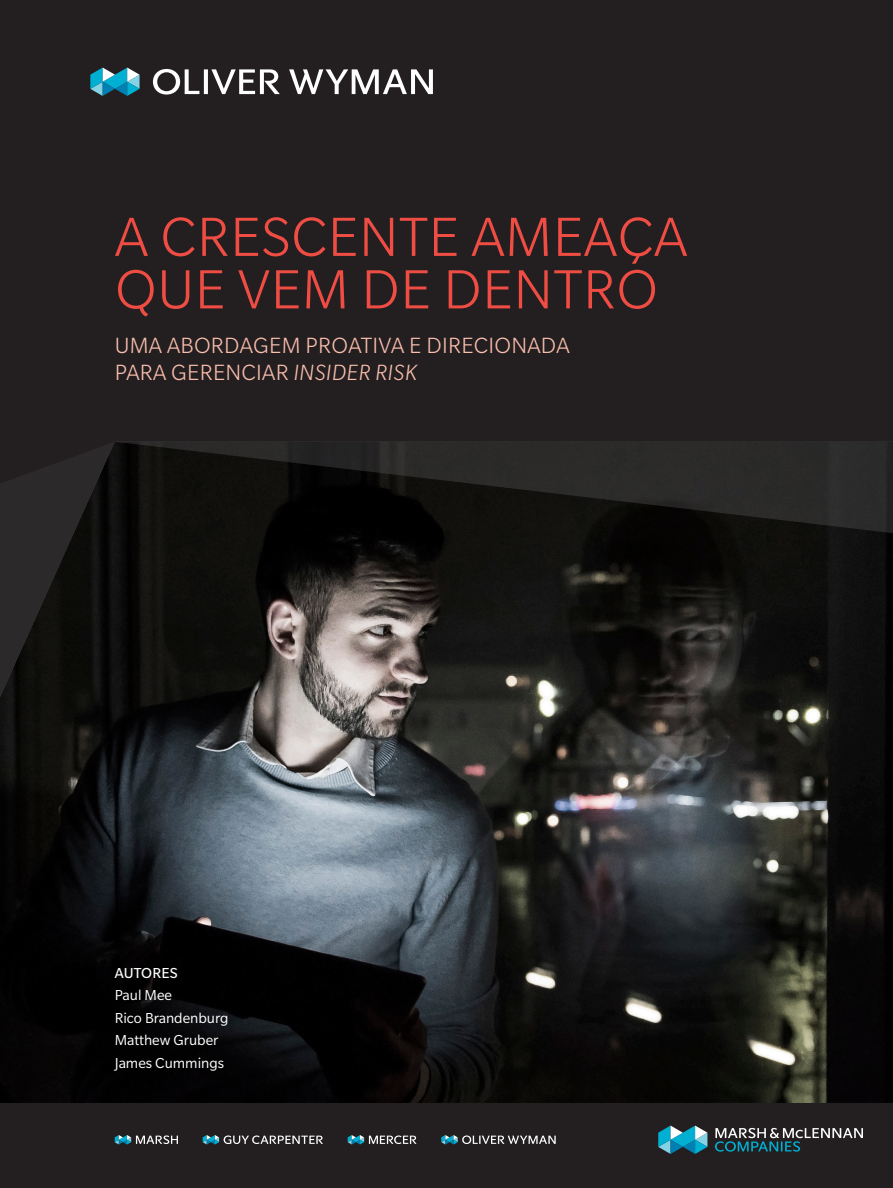
<style>
.page{position:relative;width:893px;height:1188px;background:#231f20}
.page>*{position:absolute;margin:0;border:0;box-sizing:border-box;transform-origin:0 0}
.t1{font:300 60px/52.5px "Slate Pro";letter-spacing:.01em;color:#ef4d44}
.t2{font:300 24px/27px "Slate Pro";letter-spacing:.01em;color:#fabead}
.t3{font:15.75px "Slate Pro";color:#fff}
.t4{font:15.75px "Slate Pro";letter-spacing:.01em;color:#fff}
.s1{font-style:italic}
</style>
<div class="page">
<img style="left:0;top:443px;width:893px;height:660px">
<svg style="left:115px;top:442px;width:778px;height:96px"></svg>
<svg style="left:90px;top:68px;width:50px;height:28px"></svg>
<svg style="left:289px;top:69px;width:144px;height:25px"></svg>
<svg style="left:153px;top:69px;width:127px;height:26px"></svg>
<svg style="left:715px;top:1128px;width:148px;height:24px"></svg>
<svg style="left:658px;top:1126px;width:49px;height:28px"></svg>
<svg style="left:115px;top:1135px;width:63px;height:10px"></svg>
<svg style="left:203px;top:1135px;width:120px;height:10px"></svg>
<svg style="left:348px;top:1135px;width:69px;height:10px"></svg>
<svg style="left:441px;top:1135px;width:115px;height:10px"></svg>
<p class="t1" style="left:115px;top:210px;width:574px">A CRESCENTE AMEAÇA<br>QUE VEM DE DENTRO</p>
<p class="t2" style="left:115px;top:332px;width:456px">UMA ABORDAGEM PROATIVA E DIRECIONADA<br>PARA GERENCIAR <span class="s1">INSIDER RISK</span></p>
<p class="t4" style="left:115px;top:965px;width:64px">AUTORES</p>
<p class="t3" style="left:115px;top:987px;width:59px">Paul Mee</p>
<p class="t3" style="left:115px;top:1010px;width:115px">Rico Brandenburg</p>
<p class="t3" style="left:115px;top:1032px;width:105px">Matthew Gruber</p>
<p class="t3" style="left:115px;top:1055px;width:111px">James Cummings</p>
</div>
